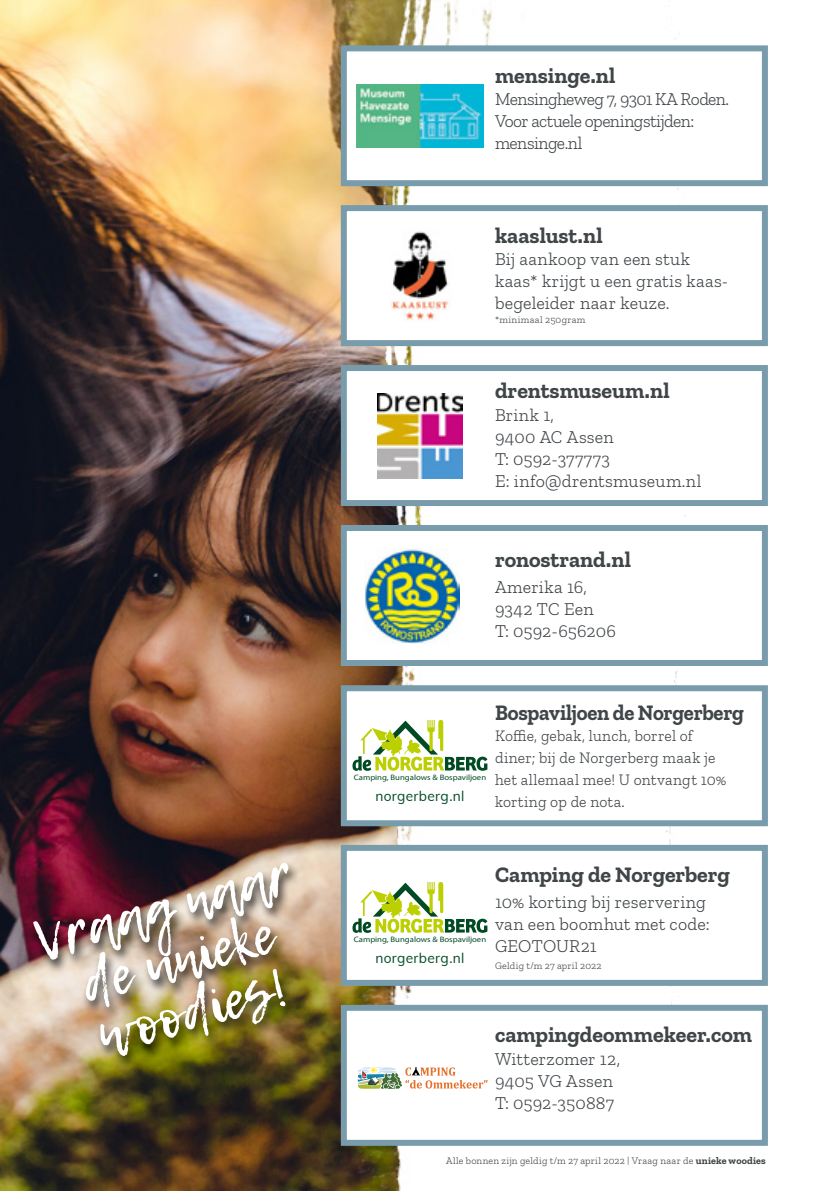
<style>
.page{position:relative;width:840px;height:1191px;background:#fff}
.page>*{position:absolute;margin:0;border:0;box-sizing:border-box;transform-origin:0 0}
.t1{font:54px/54px "Lemon Tuesday";color:#fff}
.t2{font:700 22px "Zilla Slab";letter-spacing:-.005em;color:#404548}
.t3{font:700 22px "Zilla Slab";letter-spacing:-.005em;color:#404548;scale:.94 1}
.t4{font:300 18px/22px "Zilla Slab";letter-spacing:.005em;color:#404548}
.t5{font:300 18px/22px "Zilla Slab";letter-spacing:-.035em;color:#404548}
.t6{font:300 16px/22px "Zilla Slab";letter-spacing:.01em;color:#404548}
.t7{font:14px "Muli";letter-spacing:.025em;color:#004b23}
.t8{font:300 10px "Zilla Slab";letter-spacing:.02em;color:#404548}
.t9{font:300 10px "Zilla Slab";letter-spacing:.04em;color:#404548}
.t10{font:7.8px "Myriad Pro";color:#004b23;scale:1.11 1}
.s1{font-weight:700}
</style>
<div class="page">
<img style="left:0;top:0;width:354px;height:1191px">
<img style="left:354px;top:0;width:330px;height:1191px">
<div style="left:340px;top:845px;width:427px;height:141px;background:#fff;border:6px solid #799cac"></div>
<div style="left:340px;top:1004px;width:427px;height:141px;background:#fff;border:6px solid #799cac"></div>
<div style="left:340px;top:365px;width:427px;height:141px;background:#fff;border:6px solid #799cac"></div>
<div style="left:340px;top:525px;width:427px;height:141px;background:#fff;border:6px solid #799cac"></div>
<div style="left:340px;top:685px;width:427px;height:141px;background:#fff;border:6px solid #799cac"></div>
<div style="left:340px;top:205px;width:427px;height:141px;background:#fff;border:6px solid #799cac"></div>
<div style="left:340px;top:45px;width:427px;height:141px;background:#fff;border:6px solid #799cac"></div>
<svg style="left:357px;top:1067px;width:130px;height:22px"></svg>
<svg style="left:352px;top:882px;width:135px;height:51px"></svg>
<svg style="left:352px;top:719px;width:135px;height:52px"></svg>
<img style="left:356px;top:84px;width:127px;height:63px">
<img style="left:364px;top:549px;width:95px;height:94px">
<img style="left:377px;top:393px;width:85px;height:85px">
<img style="left:391px;top:231px;width:58px;height:90px">
<div style="left:29px;top:861px;width:270px;height:208px;background:#000;opacity:.75"></div>
<h1 class="t1" style="left:29px;top:916px;width:265px;rotate:-15deg">Vraag naar</h1>
<h1 class="t1" style="left:75px;top:959px;width:198px;rotate:-15deg">de unieke woodies!</h1>
<p class="t2" style="left:494px;top:63px;width:122px">mensinge.nl</p>
<p class="t5" style="left:494px;top:88px;width:235px">Mensingheweg 7, 9301 KA Roden.<br>Voor actuele openingstijden: mensinge.nl</p>
<p class="t2" style="left:494px;top:223px;width:109px">kaaslust.nl</p>
<p class="t4" style="left:494px;top:248px;width:235px">Bij aankoop van een stuk kaas* krijgt u een gratis kaas&shy;begeleider naar keuze.</p>
<p class="t9" style="left:494px;top:314px;width:92px">*minimaal 250gram</p>
<p class="t2" style="left:494px;top:378px;width:176px">drentsmuseum.nl</p>
<p class="t4" style="left:494px;top:404px;width:208px">Brink 1,<br>9400 AC Assen<br>T: 0592-377773<br>E: info@drentsmuseum.nl</p>
<p class="t2" style="left:494px;top:547px;width:137px">ronostrand.nl</p>
<p class="t4" style="left:494px;top:576px;width:122px">Amerika 16,<br>9342 TC Een<br>T: 0592-656206</p>
<p class="t10" style="left:353px;top:772px;width:121px">Camping, Bungalows &amp; Bospaviljoen</p>
<p class="t7" style="left:375px;top:786px;width:91px">norgerberg.nl</p>
<p class="t3" style="left:494px;top:700px;width:266px">Bospaviljoen de Norgerberg</p>
<p class="t6" style="left:494px;top:725px;width:233px">Koffie, gebak, lunch, borrel of diner; bij de Norgerberg maak je het allemaal mee! U ontvangt 10% korting op de nota.</p>
<p class="t10" style="left:353px;top:934px;width:121px">Camping, Bungalows &amp; Bospaviljoen</p>
<p class="t7" style="left:375px;top:947px;width:91px">norgerberg.nl</p>
<p class="t2" style="left:494px;top:862px;width:236px">Camping de Norgerberg</p>
<p class="t4" style="left:494px;top:891px;width:216px">10% korting bij reservering van een boomhut met code:<br>GEOTOUR21</p>
<p class="t8" style="left:494px;top:959px;width:108px">Geldig t/m 27 april 2022</p>
<p class="t2" style="left:494px;top:1022px;width:258px">campingdeommekeer.com</p>
<p class="t4" style="left:494px;top:1047px;width:127px">Witterzomer 12,<br>9405 VG Assen<br>T: 0592-350887</p>
<p class="t8" style="left:446px;top:1155px;width:321px">Alle bonnen zijn geldig t/m 27 april 2022 | Vraag naar de <span class="s1">unieke woodies</span></p>
</div>
